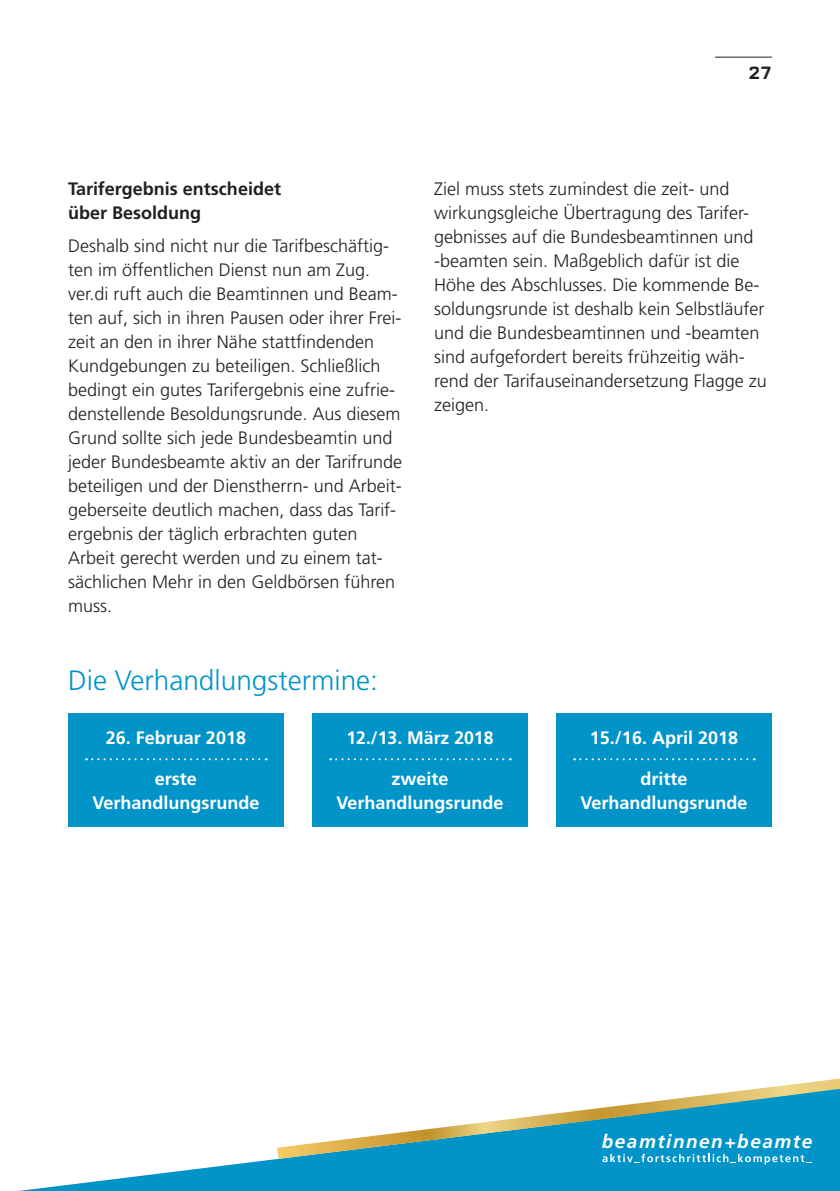
<style>
.page{position:relative;width:840px;height:1191px;background:#fff}
.page>*{position:absolute;margin:0;border:0;box-sizing:border-box;transform-origin:0 0}
.t1{font:300 28px "Frutiger LT Pro";color:#0094c8}
.t2{font:italic 700 19px "Frutiger LT Pro";letter-spacing:.08em;color:#fff}
.t3{font:300 18px/24px "Frutiger LT Pro";color:#231f20}
.t4{font:700 18px/24px "Frutiger LT Pro";color:#fff;text-align:center}
.t5{font:700 18px/24px "Frutiger LT Pro";color:#231f20}
.t6{font:18px "CP Mono verdi Bold 2";color:#231f20}
</style>
<div class="page">
<hr style="left:714px;top:57px;width:57px;height:1px;background:#231f20">
<svg style="left:18px;top:1158px;width:381px;height:33px;fill:#0094c8"></svg>
<svg style="left:277px;top:1078px;width:562px;height:80px"></svg>
<svg style="left:399px;top:1086px;width:440px;height:105px"></svg>
<div style="left:596px;top:1132px;width:220px;height:17px;background:#0094c8"></div>
<div style="left:68px;top:713px;width:215px;height:113px;background:#0094c8"></div>
<svg style="left:86px;top:758px;width:180px;height:2px"></svg>
<div style="left:312px;top:713px;width:215px;height:113px;background:#0094c8"></div>
<svg style="left:330px;top:758px;width:180px;height:2px"></svg>
<div style="left:556px;top:713px;width:215px;height:113px;background:#0094c8"></div>
<svg style="left:574px;top:758px;width:180px;height:2px"></svg>
<p class="t6" style="left:748px;top:62px;width:25px">27</p>
<p class="t5" style="left:68px;top:177px;width:214px">Tarifergebnis entscheidet über Besoldung</p>
<p class="t3" style="left:68px;top:233px;width:335px">Deshalb sind nicht nur die Tarifbeschäftig&shy;ten im öffentlichen Dienst nun am Zug. ver.di ruft auch die Beamtinnen und Beam&shy;ten auf, sich in ihren Pausen oder ihrer Frei&shy;zeit an den in ihrer Nähe stattfindenden Kundgebungen zu beteiligen. Schließlich bedingt ein gutes Tarifergebnis eine zufrie&shy;denstellende Besoldungsrunde. Aus diesem Grund sollte sich jede Bundesbeamtin und jeder Bundesbeamte aktiv an der Tarifrunde beteiligen und der Dienstherrn- und Arbeit&shy;geberseite deutlich machen, dass das Tarif&shy;ergebnis der täglich erbrachten guten Arbeit gerecht werden und zu einem tat&shy;sächlichen Mehr in den Geldbörsen führen muss.</p>
<p class="t3" style="left:434px;top:177px;width:334px">Ziel muss stets zumindest die zeit- und wirkungsgleiche Übertragung des Tarifer&shy;gebnisses auf die Bundesbeamtinnen und -beamten sein. Maßgeblich dafür ist die Höhe des Abschlusses. Die kommende Be&shy;soldungsrunde ist deshalb kein Selbstläufer und die Bundesbeamtinnen und -beamten sind aufgefordert bereits frühzeitig wäh&shy;rend der Tarifauseinandersetzung Flagge zu zeigen.</p>
<h1 class="t1" style="left:68px;top:664px;width:311px">Die Verhandlungstermine:</h1>
<p class="t4" style="left:106px;top:726px;width:142px">26. Februar 2018</p>
<p class="t4" style="left:92px;top:767px;width:169px">erste<br>Verhandlungsrunde</p>
<p class="t4" style="left:346px;top:726px;width:149px">12./13. März 2018</p>
<p class="t4" style="left:336px;top:767px;width:169px">zweite<br>Verhandlungsrunde</p>
<p class="t4" style="left:589px;top:726px;width:150px">15./16. April 2018</p>
<p class="t4" style="left:580px;top:767px;width:169px">dritte<br>Verhandlungsrunde</p>
<p class="t2" style="left:601px;top:1130px;width:212px">beamtinnen+beamte</p>
</div>
